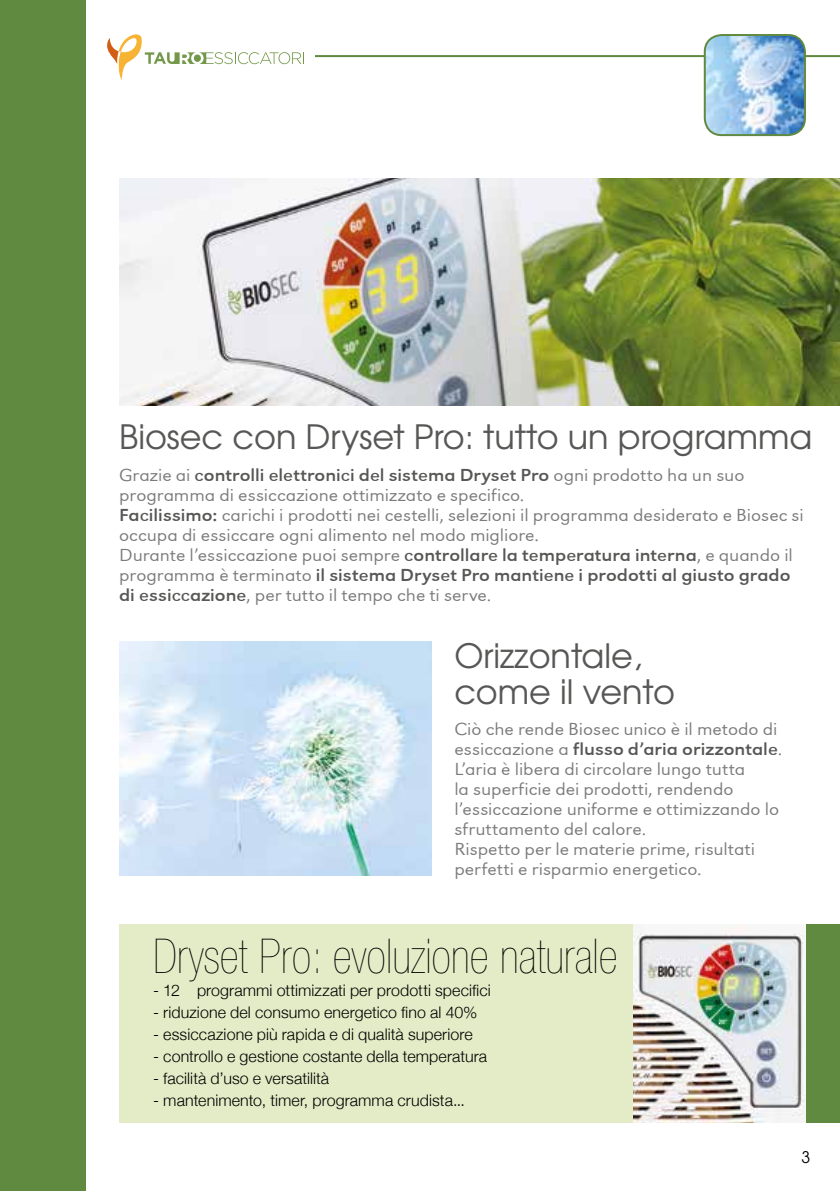
<style>
.page{position:relative;width:840px;height:1191px;background:#fff}
.page>*{position:absolute;margin:0;border:0;box-sizing:border-box;transform-origin:0 0}
.t1{font:900 condensed 48px "Helvetica Neue";color:#000}
.t2{font:33.4px/36px "URW Gothic L";color:#575756}
.t3{font:18px/20px "URW Grotesk T Ligh Extr Wide";color:#7c7b7b}
.t4{font:18px "URW Grotesk T Regu Extr Wide";color:#575756}
.t5{font:300 16px "Helvetica Neue";letter-spacing:.005em;color:#000}
.t6{font:16px "URW Gothic L";color:#000}
.s1{font-family:"URW Grotesk T Ligh Extr Wide";color:#7c7b7b}
.s2{font-family:"URW Grotesk T Regu Extr Wide";color:#575756}
</style>
<div class="page">
<hr style="left:315px;top:55px;width:524px;height:2px;background:#608a40">
<svg style="left:107px;top:34px;width:197px;height:46px"></svg>
<div style="left:119px;top:924px;width:514px;height:199px;background:#e3ecc6"></div>
<div style="left:805px;top:924px;width:34px;height:199px;background:#608a40"></div>
<img style="left:633px;top:924px;width:171px;height:199px">
<img style="left:706px;top:35px;width:98px;height:100px">
<div style="left:703px;top:34px;width:102px;height:102px;border:2px solid #608a40;border-radius:17px"></div>
<img style="left:119px;top:641px;width:312px;height:234px">
<img style="left:119px;top:179px;width:720px;height:226px">
<div style="left:0;top:0;width:85px;height:1191px;background:#608a40"></div>
<h2 class="t2" style="left:119px;top:419px;width:694px">Biosec con Dryset Pro: tutto un programma</h2>
<p class="t4" style="left:119px;top:464px;width:626px"><span class="s1">Grazie ai</span> controlli elettronici del sistema Dryset Pro <span class="s1">ogni prodotto ha un suo</span></p>
<p class="t3" style="left:119px;top:484px;width:685px">programma di essiccazione ottimizzato e specifico.<br><span class="s2">Facilissimo:</span> carichi i prodotti nei cestelli, selezioni il programma desiderato e Biosec si occupa di essiccare ogni alimento nel modo migliore.<br>Durante l’essiccazione puoi sempre <span class="s2">controllare la temperatura interna</span>, e quando il</p>
<p class="t4" style="left:119px;top:564px;width:672px"><span class="s1">programma è terminato</span> il sistema Dryset Pro mantiene i prodotti al giusto grado</p>
<p class="t3" style="left:119px;top:584px;width:373px"><span class="s2">di essiccazione</span>, per tutto il tempo che ti serve.</p>
<h2 class="t2" style="left:454px;top:638px;width:222px">Orizzontale, come il vento</h2>
<p class="t3" style="left:454px;top:719px;width:324px">Ciò che rende Biosec unico è il metodo di</p>
<p class="t4" style="left:454px;top:739px;width:329px"><span class="s1">essiccazione a</span> flusso d’aria orizzontale<span class="s1">.</span></p>
<p class="t3" style="left:454px;top:759px;width:326px">L’aria è libera di circolare lungo tutta<br>la superficie dei prodotti, rendendo l’essiccazione uniforme e ottimizzando lo sfruttamento del calore.<br>Rispetto per le materie prime, risultati perfetti e risparmio energetico.</p>
<h1 class="t1" style="left:153px;top:929px;width:465px">Dryset Pro: evoluzione naturale</h1>
<p class="t5" style="left:153px;top:977px;width:339px">- 12 programmi ottimizzati per prodotti specifici</p>
<p class="t5" style="left:153px;top:999px;width:325px">- riduzione del consumo energetico fino al 40%</p>
<p class="t5" style="left:153px;top:1021px;width:321px">- essiccazione più rapida e di qualità superiore</p>
<p class="t5" style="left:153px;top:1043px;width:335px">- controllo e gestione costante della temperatura</p>
<p class="t5" style="left:153px;top:1065px;width:177px">- facilità d’uso e versatilità</p>
<p class="t5" style="left:153px;top:1087px;width:313px">- mantenimento, timer, programma crudista...</p>
<p class="t6" style="left:801px;top:1147px;width:10px">3</p>
</div>
